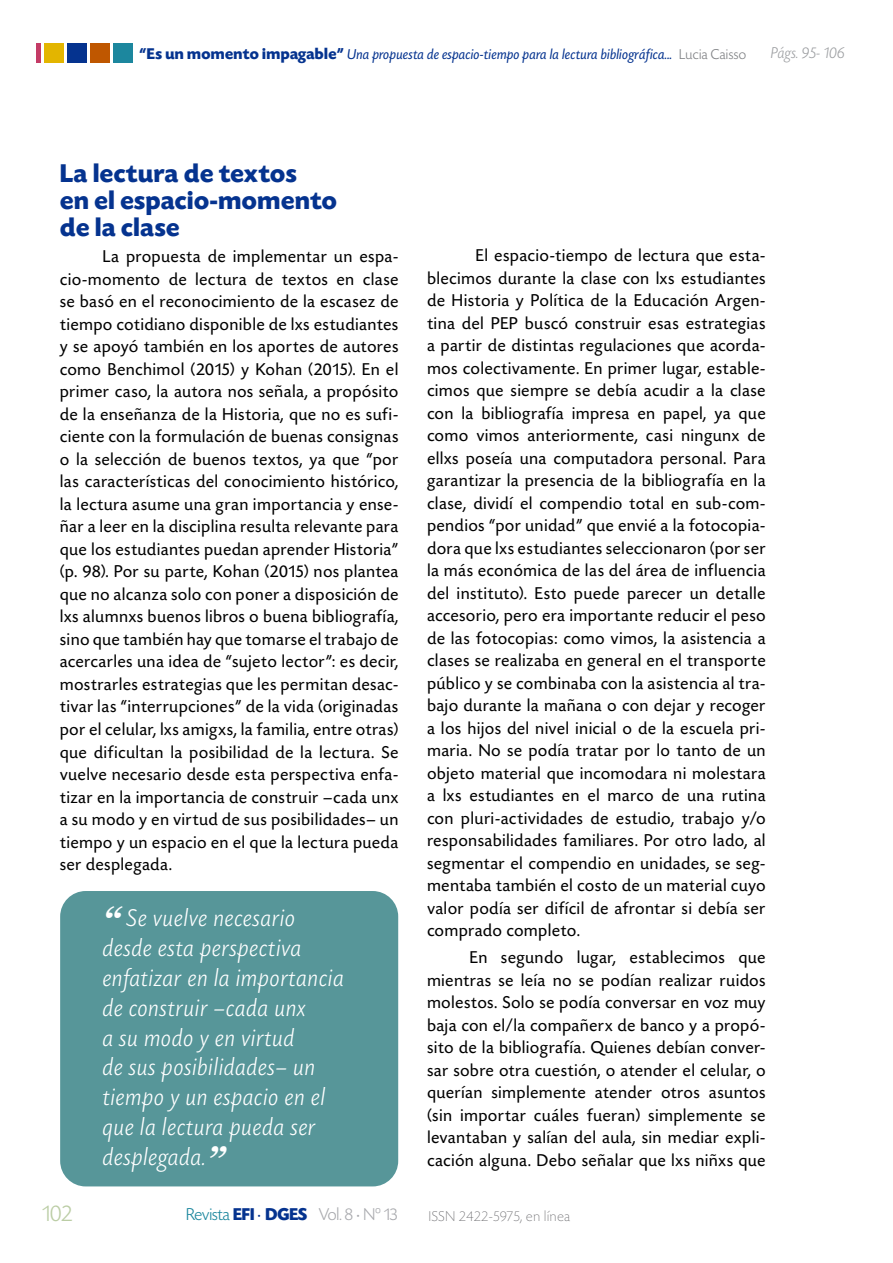
<style>
.page{position:relative;width:893px;height:1263px;background:#fff}
.page>*{position:absolute;margin:0;border:0;box-sizing:border-box;transform-origin:0 0}
.t1{font:700 27px/27px "Today SHOP";letter-spacing:.025em;color:#05338f}
.t2{font:italic 300 25.5px/30px "Today SHOP";letter-spacing:.05em;color:#fff}
.t3{font:300 24px "Today SHOP";color:#bbcda5}
.t4{font:18px/22.5px "Today SHOP";letter-spacing:.05em;color:#000;text-align:justify}
.t5{font:300 18px "Today SHOP";color:#a8a9ad}
.t6{font:italic 300 16.5px "Today SHOP";letter-spacing:.025em;color:#9d9fa2}
.t7{font:italic 15px "Today SHOP";letter-spacing:.025em;color:#05338f}
.t8{font:200 15px "Today SHOP";letter-spacing:.05em;color:#636366}
.s1{font-weight:700;font-style:normal;font-size:16.35px}
.s2{font-weight:300;font-style:normal;color:#808285}
.s3{font-family:"Georgia";font-weight:700;font-size:34.5px}
.s4{color:#1c879e}
.s5{font-weight:700;color:#05338f}
.s6{font-family:"Minion Pro";font-weight:400;color:#05338f}
.s7{font-family:"Minion Pro";font-weight:400}
.s8{font-family:"Trasandina W03";font-size:15px}
</style>
<div class="page">
<div style="left:60px;top:891px;width:338px;height:295px;background:#579699;border-radius:26px"></div>
<div style="left:44px;top:43px;width:19px;height:19px;background:#e3b500"></div>
<div style="left:67px;top:43px;width:19px;height:19px;background:#05338f"></div>
<div style="left:90px;top:43px;width:20px;height:19px;background:#bf5700"></div>
<div style="left:113px;top:43px;width:20px;height:19px;background:#1c879e"></div>
<hr style="left:36px;top:43px;width:4px;height:19px;background:#c43b66">
<p class="t7" style="left:140px;top:46px;width:608px"><span class="s1">“Es un momento impagable”</span> Una propuesta de espacio-tiempo para la lectura bibliográfica... <span class="s2">Lucia Caisso</span></p>
<p class="t6" style="left:771px;top:44px;width:75px">Págs. 95- 106</p>
<h1 class="t1" style="left:60px;top:160px;width:278px">La lectura de textos<br>en el espacio-momento de la clase</h1>
<p class="t4" style="left:60px;top:246px;width:340px;text-indent:43px">La propuesta de implementar un espa&shy;cio-momento de lectura de textos en clase se basó en el reconocimiento de la escasez de tiempo cotidiano disponible de lxs estudiantes y se apoyó también en los aportes de autores como Benchimol (2015) y Kohan (2015). En el primer caso, la autora nos señala, a propósito de la enseñanza de la Historia, que no es sufi&shy;ciente con la formulación de buenas consignas o la selección de buenos textos, ya que “por las características del conocimiento histórico, la lectura asume una gran importancia y ense&shy;ñar a leer en la disciplina resulta relevante para que los estudiantes puedan aprender Historia” (p. 98). Por su parte, Kohan (2015) nos plantea que no alcanza solo con poner a disposición de lxs alumnxs buenos libros o buena bibliografía, sino que también hay que tomarse el trabajo de acercarles una idea de “sujeto lector”: es decir, mostrarles estrategias que les permitan desac&shy;tivar las “interrupciones” de la vida (originadas por el celular, lxs amigxs, la familia, entre otras) que dificultan la posibilidad de la lectura. Se vuelve necesario desde esta perspectiva enfa&shy;tizar en la importancia de construir –cada unx a su modo y en virtud de sus posibilidades– un tiempo y un espacio en el que la lectura pueda ser desplegada.</p>
<h2 class="t2" style="left:103px;top:903px;width:242px"><span class="s3">“</span> Se vuelve necesario desde esta perspectiva enfatizar en la importancia de construir –cada unx<br>a su modo y en virtud<br>de sus posibilidades– un tiempo y un espacio en el que la lectura pueda ser desplegada.<span class="s3">”</span></h2>
<p class="t4" style="left:427px;top:245px;width:340px;text-indent:48px">El espacio-tiempo de lectura que esta&shy;blecimos durante la clase con lxs estudiantes de Historia y Política de la Educación Argen&shy;tina del PEP buscó construir esas estrategias a partir de distintas regulaciones que acorda&shy;mos colectivamente. En primer lugar, estable&shy;cimos que siempre se debía acudir a la clase con la bibliografía impresa en papel, ya que como vimos anteriormente, casi ningunx de ellxs poseía una computadora personal. Para garantizar la presencia de la bibliografía en la clase, dividí el compendio total en sub-com&shy;pendios “por unidad” que envié a la fotocopia&shy;dora que lxs estudiantes seleccionaron (por ser la más económica de las del área de influencia del instituto). Esto puede parecer un detalle accesorio, pero era importante reducir el peso de las fotocopias: como vimos, la asistencia a clases se realizaba en general en el transporte público y se combinaba con la asistencia al tra&shy;bajo durante la mañana o con dejar y recoger a los hijos del nivel inicial o de la escuela pri&shy;maria. No se podía tratar por lo tanto de un objeto material que incomodara ni molestara a lxs estudiantes en el marco de una rutina con pluri-actividades de estudio, trabajo y/o responsabilidades familiares. Por otro lado, al segmentar el compendio en unidades, se seg&shy;mentaba también el costo de un material cuyo valor podía ser difícil de afrontar si debía ser comprado completo.</p>
<p class="t4" style="left:427px;top:947px;width:340px;text-indent:43px">En segundo lugar, establecimos que mientras se leía no se podían realizar ruidos molestos. Solo se podía conversar en voz muy baja con el/la compañerx de banco y a propó&shy;sito de la bibliografía. Quienes debían conver&shy;sar sobre otra cuestión, o atender el celular, o querían simplemente atender otros asuntos (sin importar cuáles fueran) simplemente se levantaban y salían del aula, sin mediar expli&shy;cación alguna. Debo señalar que lxs niñxs que</p>
<h3 class="t3" style="left:43px;top:1201px;width:31px">102</h3>
<p class="t5" style="left:186px;top:1205px;width:213px"><span class="s4">Revista</span> <span class="s5">EFI</span> <span class="s6">·</span> <span class="s5">DGES</span> Vol. 8 <span class="s7">·</span> N<span class="s8">º</span> 13</p>
<p class="t8" style="left:429px;top:1208px;width:143px">ISSN 2422-5975, en línea</p>
</div>
